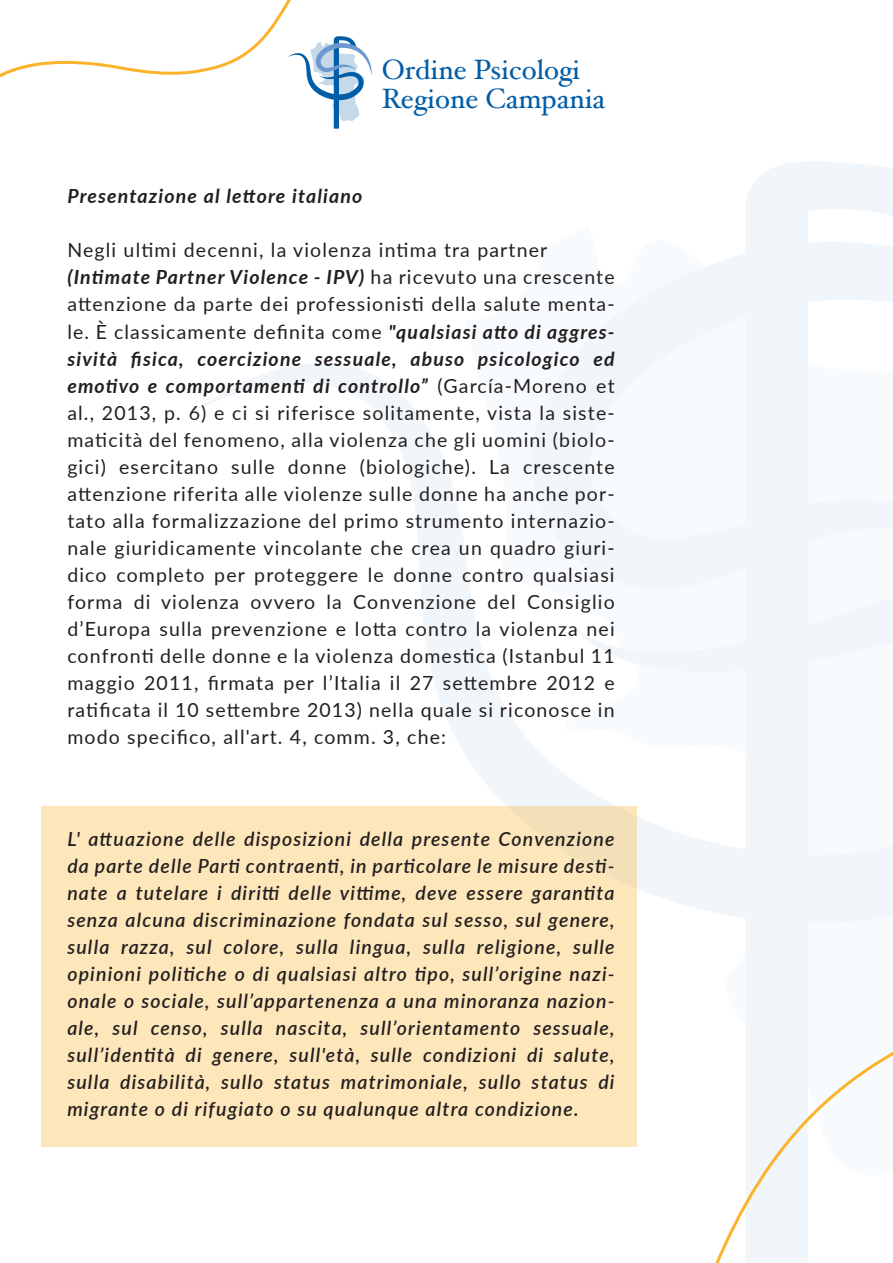
<style>
.page{position:relative;width:893px;height:1263px;background:#fff}
.page>*{position:absolute;margin:0;border:0;box-sizing:border-box;transform-origin:0 0}
.t1{font:28.05px/28.7px "Hoefler Text";color:#005da8}
.t2{font:19.5px/27px "Lato";letter-spacing:.06em;color:#231f20}
.t3{font:italic 600 19.5px/27px "Lato";letter-spacing:.06em;color:#231f20;text-align:justify}
.t4{font:italic 700 19.5px "Lato";letter-spacing:.06em;color:#231f20}
.s1{font-weight:700;font-style:italic}
</style>
<div class="page">
<svg style="left:746px;top:162px;width:147px;height:80px;fill:#f1f6fa"></svg>
<svg style="left:200px;top:363px;width:693px;height:514px"></svg>
<svg style="left:530px;top:242px;width:363px;height:389px"></svg>
<svg style="left:637px;top:877px;width:256px;height:386px"></svg>
<svg style="left:0;top:0;width:372px;height:129px"></svg>
<div style="left:42px;top:806px;width:595px;height:341px;background:#fee6bb"></div>
<h1 class="t1" style="left:382px;top:55px;width:225px">Ordine Psicologi<br>Regione Campania</h1>
<p class="t4" style="left:67px;top:182px;width:297px">Presentazione al lettore italiano</p>
<p class="t2" style="left:67px;top:236px;width:549px">Negli ultimi decenni, la violenza intima tra partner <span class="s1">(Intimate Partner Violence - IPV)</span> ha ricevuto una crescente attenzione da parte dei professionisti della salute menta&shy;le. È classicamente definita come <span class="s1">"qualsiasi atto di aggres&shy;sività fisica, coercizione sessuale, abuso psicologico ed emotivo e comportamenti di controllo”</span> (García-Moreno et al., 2013, p. 6) e ci si riferisce solitamente, vista la siste&shy;maticità del fenomeno, alla violenza che gli uomini (biolo&shy;gici) esercitano sulle donne (biologiche). La crescente attenzione riferita alle violenze sulle donne ha anche por&shy;tato alla formalizzazione del primo strumento internazio&shy;nale giuridicamente vincolante che crea un quadro giuri&shy;dico completo per proteggere le donne contro qualsiasi forma di violenza ovvero la Convenzione del Consiglio d’Europa sulla prevenzione e lotta contro la violenza nei confronti delle donne e la violenza domestica (Istanbul 11 maggio 2011, firmata per l’Italia il 27 settembre 2012 e ratificata il 10 settembre 2013) nella quale si riconosce in modo specifico, all'art. 4, comm. 3, che:</p>
<p class="t3" style="left:67px;top:824px;width:549px">L' attuazione delle disposizioni della presente Convenzione da parte delle Parti contraenti, in particolare le misure desti&shy;nate a tutelare i diritti delle vittime, deve essere garantita senza alcuna discriminazione fondata sul sesso, sul genere, sulla razza, sul colore, sulla lingua, sulla religione, sulle opinioni politiche o di qualsiasi altro tipo, sull’origine nazi&shy;onale o sociale, sull’appartenenza a una minoranza nazion&shy;ale, sul censo, sulla nascita, sull’orientamento sessuale, sull’identità di genere, sull'età, sulle condizioni di salute, sulla disabilità, sullo status matrimoniale, sullo status di migrante o di rifugiato o su qualunque altra condizione.</p>
</div>
